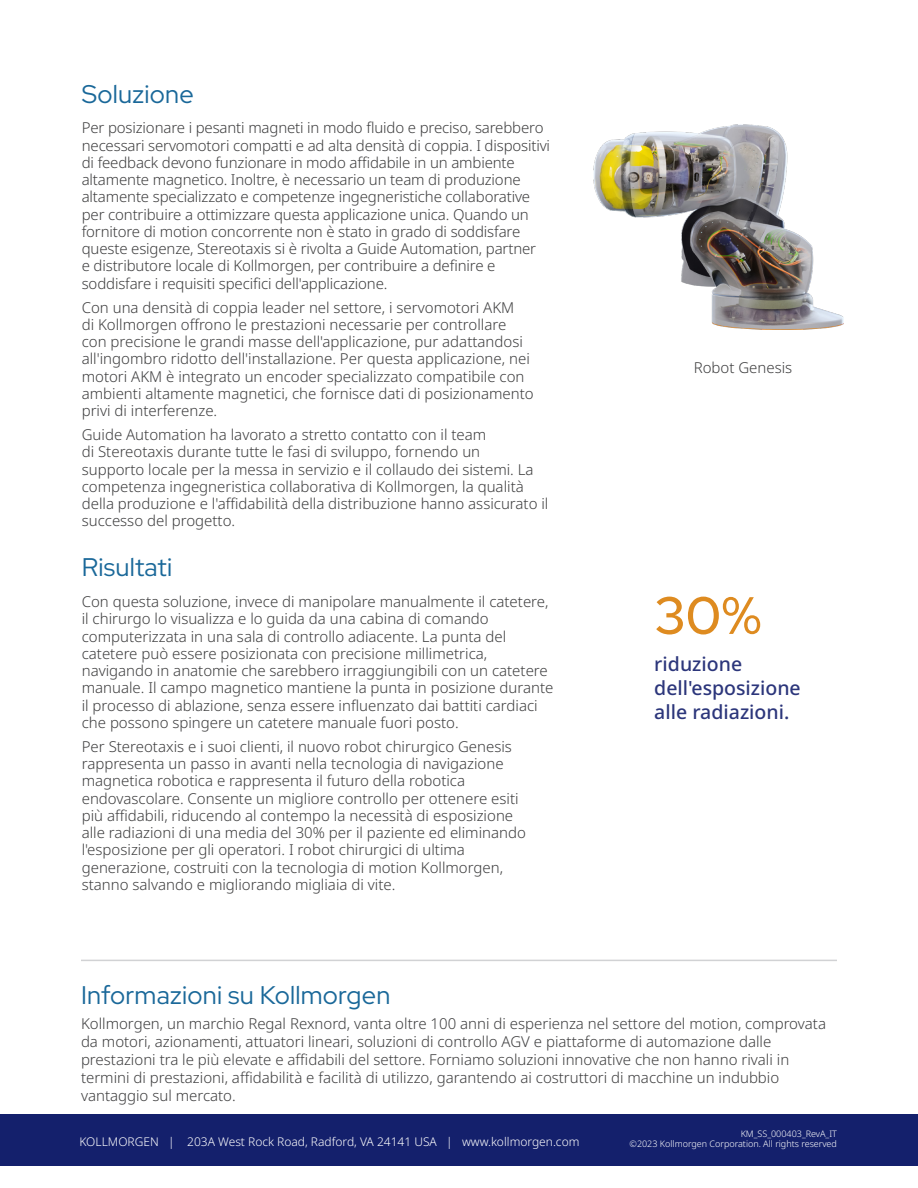
<style>
.page{position:relative;width:918px;height:1188px;background:#fff}
.page>*{position:absolute;margin:0;border:0;box-sizing:border-box;transform-origin:0 0}
.Title{font:500 52.5px "Red Hat Display";color:#de8b20}
.Title-2{font:25.5px "Red Hat Display";letter-spacing:.01em;color:#1a6899}
.Body{font:500 19.5px/24px "Noto Sans";color:#2c367b}
.Body-2{font:300 15px/17.2px "Noto Sans";color:#3e3e3f}
.t1{font:300 12px "Noto Sans";color:#fff}
.t2{font:300 9px/10.8px "Noto Sans";color:#fff;text-align:right}
</style>
<div class="page">
<div style="left:0;top:1114px;width:918px;height:52px;background:#14206c"></div>
<hr style="left:81px;top:960px;width:756px;height:1px;background:#d1d2d4">
<img style="left:594px;top:124px;width:249px;height:205px">
<p class="Title-2" style="left:82px;top:77px;width:114px">Soluzione</p>
<p class="Body-2" style="left:82px;top:120px;width:470px">Per posizionare i pesanti magneti in modo fluido e preciso, sarebbero necessari servomotori compatti e ad alta densità di coppia. I dispositivi di feedback devono funzionare in modo affidabile in un ambiente altamente magnetico. Inoltre, è necessario un team di produzione altamente specializzato e competenze ingegneristiche collaborative per contribuire a ottimizzare questa applicazione unica. Quando un fornitore di motion concorrente non è stato in grado di soddisfare queste esigenze, Stereotaxis si è rivolta a Guide Automation, partner<br>e distributore locale di Kollmorgen, per contribuire a definire e soddisfare i requisiti specifici dell'applicazione.</p>
<p class="Body-2" style="left:82px;top:299px;width:453px">Con una densità di coppia leader nel settore, i servomotori AKM<br>di Kollmorgen offrono le prestazioni necessarie per controllare con precisione le grandi masse dell'applicazione, pur adattandosi all'ingombro ridotto dell'installazione. Per questa applicazione, nei motori AKM è integrato un encoder specializzato compatibile con ambienti altamente magnetici, che fornisce dati di posizionamento privi di interferenze.</p>
<p class="Body-2" style="left:82px;top:426px;width:468px">Guide Automation ha lavorato a stretto contatto con il team<br>di Stereotaxis durante tutte le fasi di sviluppo, fornendo un<br>supporto locale per la messa in servizio e il collaudo dei sistemi. La competenza ingegneristica collaborativa di Kollmorgen, la qualità della produzione e l'affidabilità della distribuzione hanno assicurato il successo del progetto.</p>
<p class="Title-2" style="left:82px;top:551px;width:92px">Risultati</p>
<p class="Body-2" style="left:82px;top:593px;width:473px">Con questa soluzione, invece di manipolare manualmente il catetere, il chirurgo lo visualizza e lo guida da una cabina di comando computerizzata in una sala di controllo adiacente. La punta del catetere può essere posizionata con precisione millimetrica, navigando in anatomie che sarebbero irraggiungibili con un catetere manuale. Il campo magnetico mantiene la punta in posizione durante il processo di ablazione, senza essere influenzato dai battiti cardiaci che possono spingere un catetere manuale fuori posto.</p>
<p class="Body-2" style="left:82px;top:738px;width:446px">Per Stereotaxis e i suoi clienti, il nuovo robot chirurgico Genesis rappresenta un passo in avanti nella tecnologia di navigazione magnetica robotica e rappresenta il futuro della robotica endovascolare. Consente un migliore controllo per ottenere esiti più affidabili, riducendo al contempo la necessità di esposizione alle radiazioni di una media del 30% per il paziente ed eliminando l'esposizione per gli operatori. I robot chirurgici di ultima generazione, costruiti con la tecnologia di motion Kollmorgen, stanno salvando e migliorando migliaia di vite.</p>
<p class="Body-2" style="left:694px;top:359px;width:100px">Robot Genesis</p>
<p class="Title" style="left:654px;top:581px;width:109px">30%</p>
<p class="Body" style="left:654px;top:653px;width:148px">riduzione dell'esposizione alle radiazioni.</p>
<h2 class="Title-2" style="left:81px;top:978px;width:311px">Informazioni su Kollmorgen</h2>
<p class="Body-2" style="left:81px;top:1014px;width:747px;line-height:18px">Kollmorgen, un marchio Regal Rexnord, vanta oltre 100 anni di esperienza nel settore del motion, comprovata da motori, azionamenti, attuatori lineari, soluzioni di controllo AGV e piattaforme di automazione dalle prestazioni tra le più elevate e affidabili del settore. Forniamo soluzioni innovative che non hanno rivali in termini di prestazioni, affidabilità e facilità di utilizzo, garantendo ai costruttori di macchine un indubbio vantaggio sul mercato.</p>
<p class="t1" style="left:80px;top:1135px;width:501px">KOLLMORGEN | 203A West Rock Road, Radford, VA 24141 USA | www.kollmorgen.com</p>
<p class="t2" style="left:630px;top:1128px;width:209px">KM_SS_000403_RevA_IT<br>©2023 Kollmorgen Corporation. All rights reserved</p>
</div>
